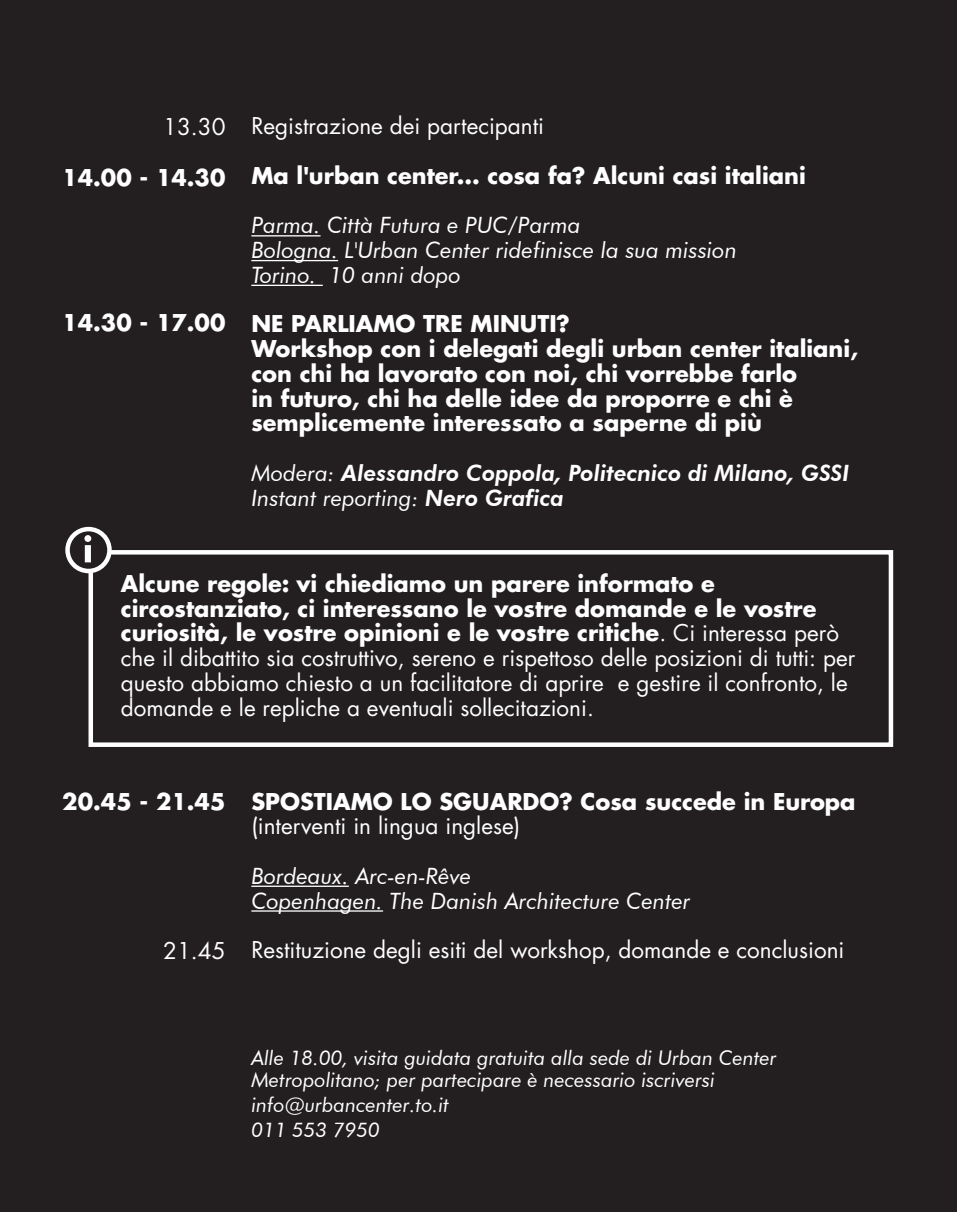
<style>
.page{position:relative;width:957px;height:1212px;background:#231f20}
.page>*{position:absolute;margin:0;border:0;box-sizing:border-box;transform-origin:0 0}
.Corpo_testo_wrd_1{font:22.5px/24.8px "Futura Std";color:#fff}
.Corpo_testo_wrd_1-2{font:700 22.5px/24.8px "Futura Std";color:#fff}
.Corpo_testo_wrd_1-3{font:italic 22.5px "Futura BT";color:#fff}
.Corpo_testo_wrd_1-4{font:italic 800 22.5px "Futura BT";color:#fff}
.Corpo_testo_wrd_1-5{font:italic 20.25px/22.3px "Futura BT";color:#fff}
.s1{font-weight:400}
.s2{font-weight:800}
.s3{font-weight:700}
</style>
<div class="page">
<hr style="left:251px;top:235px;width:69px;height:1px;background:#fff">
<hr style="left:251px;top:260px;width:87px;height:1px;background:#fff">
<hr style="left:251px;top:285px;width:72px;height:1px;background:#fff">
<div style="left:88px;top:550px;width:805px;height:197px;border:4px solid #fff"></div>
<svg style="left:68px;top:529px;width:41px;height:42px"></svg>
<div style="left:65px;top:527px;width:47px;height:46px;border:4px solid #fff;border-radius:50%"></div>
<svg style="left:84px;top:535px;width:7px;height:27px"></svg>
<hr style="left:251px;top:885px;width:98px;height:2px;background:#fff">
<hr style="left:251px;top:910px;width:132px;height:2px;background:#fff">
<p class="Corpo_testo_wrd_1" style="left:163px;top:115px;width:64px">13.30</p>
<p class="Corpo_testo_wrd_1-2" style="left:62px;top:165px;width:165px">14.00 - 14.30</p>
<p class="Corpo_testo_wrd_1-2" style="left:62px;top:310px;width:165px">14.30 - 17.00</p>
<p class="Corpo_testo_wrd_1" style="left:251px;top:114px;width:294px">Registrazione dei partecipanti</p>
<p class="Corpo_testo_wrd_1-2" style="left:251px;top:163px;width:556px">Ma l'urban center... cosa fa? Alcuni casi italiani</p>
<p class="Corpo_testo_wrd_1-3" style="left:251px;top:212px;width:331px">Parma. Città Futura e PUC/Parma</p>
<p class="Corpo_testo_wrd_1-3" style="left:251px;top:236px;width:487px">Bologna. L'Urban Center ridefinisce la sua mission</p>
<p class="Corpo_testo_wrd_1-3" style="left:251px;top:261px;width:211px">Torino. 10 anni dopo</p>
<p class="Corpo_testo_wrd_1-2" style="left:251px;top:311px;width:320px">NE PARLIAMO TRE MINUTI?</p>
<p class="Corpo_testo_wrd_1-2" style="left:251px;top:336px;width:608px">Workshop con i delegati degli urban center italiani, con chi ha lavorato con noi, chi vorrebbe farlo<br>in futuro, chi ha delle idee da proporre e chi è semplicemente interessato a saperne di più</p>
<p class="Corpo_testo_wrd_1-4" style="left:251px;top:459px;width:599px"><span class="s1">Modera:</span> Alessandro Coppola, Politecnico di Milano, GSSI</p>
<p class="Corpo_testo_wrd_1-3" style="left:251px;top:484px;width:314px">Instant reporting: <span class="s2">Nero Grafica</span></p>
<p class="Corpo_testo_wrd_1" style="left:121px;top:571px;width:736px"><span class="s3">Alcune regole: vi chiediamo un parere informato e circostanziato, ci interessano le vostre domande e le vostre curiosità, le vostre opinioni e le vostre critiche</span>. Ci interessa però che il dibattito sia costruttivo, sereno e rispettoso delle posizioni di tutti: per questo abbiamo chiesto a un facilitatore di aprire e gestire il confronto, le domande e le repliche a eventuali sollecitazioni.</p>
<p class="Corpo_testo_wrd_1-2" style="left:62px;top:788px;width:165px">20.45 - 21.45</p>
<p class="Corpo_testo_wrd_1" style="left:163px;top:938px;width:64px">21.45</p>
<p class="Corpo_testo_wrd_1-2" style="left:251px;top:788px;width:606px">SPOSTIAMO LO SGUARDO? Cosa succede in Europa</p>
<p class="Corpo_testo_wrd_1" style="left:251px;top:814px;width:270px">(interventi in lingua inglese)</p>
<p class="Corpo_testo_wrd_1-3" style="left:251px;top:862px;width:221px">Bordeaux. Arc-en-Rêve</p>
<p class="Corpo_testo_wrd_1-3" style="left:251px;top:887px;width:441px">Copenhagen. The Danish Architecture Center</p>
<p class="Corpo_testo_wrd_1" style="left:251px;top:938px;width:594px">Restituzione degli esiti del workshop, domande e conclusioni</p>
<p class="Corpo_testo_wrd_1-5" style="left:251px;top:1046px;width:527px">Alle 18.00, visita guidata gratuita alla sede di Urban Center<br>Metropolitano; per partecipare è necessario iscriversi</p>
<p class="Corpo_testo_wrd_1-5" style="left:251px;top:1093px;width:199px">info@urbancenter.to.it</p>
<p class="Corpo_testo_wrd_1-5" style="left:251px;top:1118px;width:130px">011 553 7950</p>
</div>
